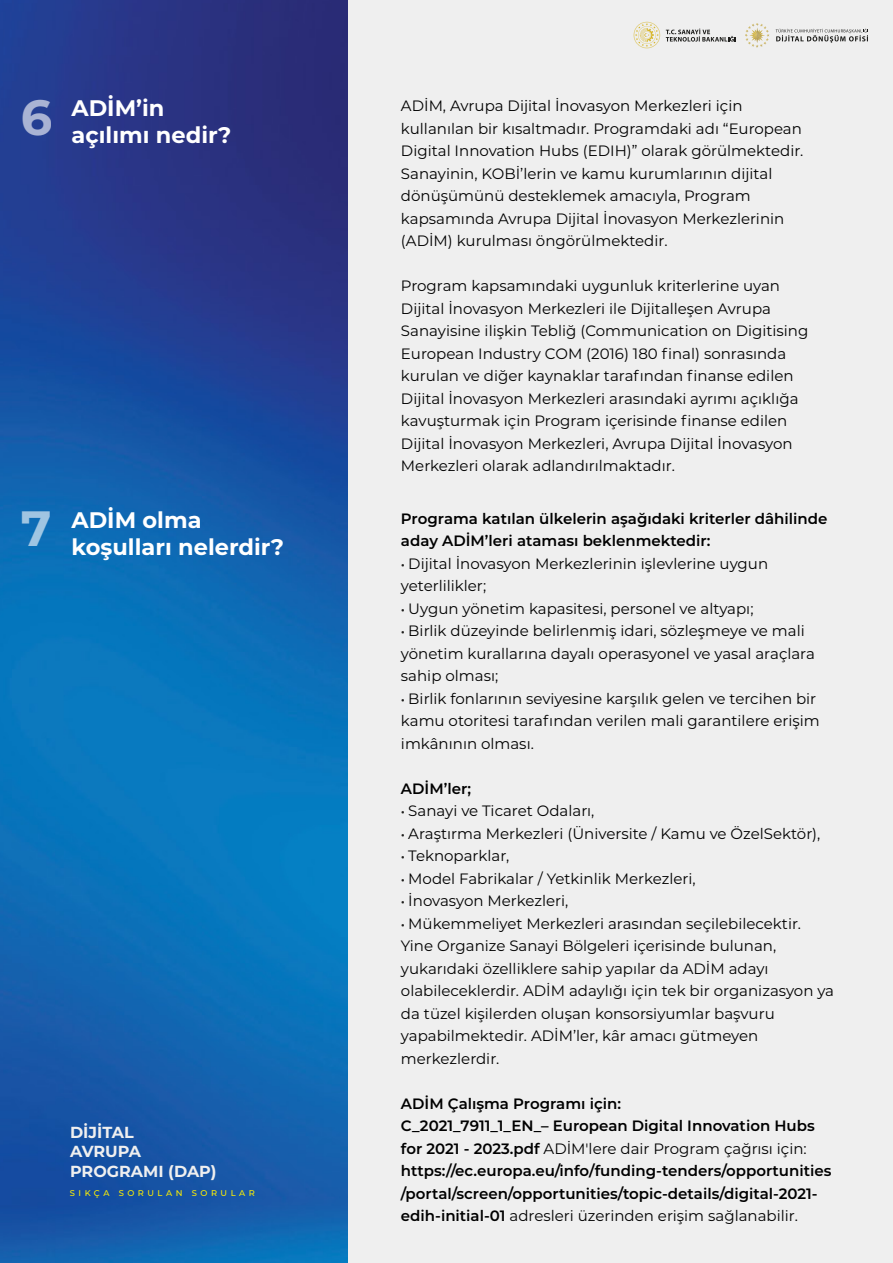
<style>
.page{position:relative;width:893px;height:1263px;background:#fff}
.page>*{position:absolute;margin:0;border:0;box-sizing:border-box;transform-origin:0 0}
.t1{font:700 22.5px/27px "Montserrat";color:#fff}
.t2{font:700 16.05px/19.2px "Montserrat";color:#efefef}
.t3{font:15px/22.5px "Montserrat";color:#000}
.t4{font:600 15px/22.5px "Montserrat";color:#000}
.t5{font:500 8.4px "Montserrat";letter-spacing:.42em;color:#fff000}
.s1{font-weight:500;font-size:13.5px;color:#1d1d1b}
.s2{font-weight:400}
</style>
<div class="page">
<img style="left:0;top:0;width:349px;height:1263px">
<div style="left:349px;top:0;width:544px;height:1263px;background:#efefef"></div>
<svg style="left:745px;top:23px;width:24px;height:25px"></svg>
<svg style="left:776px;top:29px;width:92px;height:14px"></svg>
<svg style="left:666px;top:29px;width:70px;height:13px"></svg>
<svg style="left:634px;top:22px;width:26px;height:27px"></svg>
<h1 class="t1" style="left:20px;top:93px;width:212px;text-indent:51px">ADİM’in<br><sup>6</sup> açılımı nedir?</h1>
<h1 class="t1" style="left:20px;top:506px;width:265px;text-indent:51px">ADİM olma<br><sup>7</sup> koşulları nelerdir?</h1>
<p class="t2" style="left:70px;top:1122px;width:148px">DİJİTAL<br>AVRUPA<br>PROGRAMI (DAP)</p>
<p class="t5" style="left:70px;top:1187px;width:186px">SIKÇA SORULAN SORULAR</p>
<p class="t3" style="left:401px;top:94px;width:404px">ADİM, Avrupa Dijital İnovasyon Merkezleri için kullanılan bir kısaltmadır. Programdaki adı “European Digital Innovation Hubs (EDIH)” olarak görülmektedir.<br>Sanayinin, KOBİ’lerin ve kamu kurumlarının dijital dönüşümünü desteklemek amacıyla, Program kapsamında Avrupa Dijital İnovasyon Merkezlerinin (ADİM) kurulması öngörülmektedir.</p>
<p class="t3" style="left:401px;top:274px;width:409px">Program kapsamındaki uygunluk kriterlerine uyan Dijital İnovasyon Merkezleri ile Dijitalleşen Avrupa Sanayisine ilişkin Tebliğ (Communication on Digitising European Industry COM (2016) 180 final) sonrasında kurulan ve diğer kaynaklar tarafından finanse edilen Dijital İnovasyon Merkezleri arasındaki ayrımı açıklığa kavuşturmak için Program içerisinde finanse edilen Dijital İnovasyon Merkezleri, Avrupa Dijital İnovasyon Merkezleri olarak adlandırılmaktadır.</p>
<p class="t4" style="left:401px;top:506px;width:428px">Programa katılan ülkelerin aşağıdaki kriterler dâhilinde aday ADİM’leri ataması beklenmektedir:</p>
<p class="t3" style="left:401px;top:551px;width:369px"><span class="s1">•</span> Dijital İnovasyon Merkezlerinin işlevlerine uygun yeterlilikler;</p>
<p class="t3" style="left:401px;top:596px;width:354px"><span class="s1">•</span> Uygun yönetim kapasitesi, personel ve altyapı;</p>
<p class="t3" style="left:401px;top:619px;width:416px"><span class="s1">•</span> Birlik düzeyinde belirlenmiş idari, sözleşmeye ve mali yönetim kurallarına dayalı operasyonel ve yasal araçlara sahip olması;</p>
<p class="t3" style="left:401px;top:686px;width:420px"><span class="s1">•</span> Birlik fonlarının seviyesine karşılık gelen ve tercihen bir kamu otoritesi tarafından verilen mali garantilere erişim imkânının olması.</p>
<p class="t4" style="left:401px;top:776px;width:72px">ADİM’ler;</p>
<p class="t3" style="left:401px;top:799px;width:195px"><span class="s1">•</span> Sanayi ve Ticaret Odaları,</p>
<p class="t3" style="left:401px;top:821px;width:421px"><span class="s1">•</span> Araştırma Merkezleri (Üniversite / Kamu ve ÖzelSektör),</p>
<p class="t3" style="left:401px;top:844px;width:110px"><span class="s1">•</span> Teknoparklar,</p>
<p class="t3" style="left:401px;top:866px;width:296px"><span class="s1">•</span> Model Fabrikalar / Yetkinlik Merkezleri,</p>
<p class="t3" style="left:401px;top:889px;width:169px"><span class="s1">•</span> İnovasyon Merkezleri,</p>
<p class="t3" style="left:401px;top:911px;width:435px"><span class="s1">•</span> Mükemmeliyet Merkezleri arasından seçilebilecektir.<br>Yine Organize Sanayi Bölgeleri içerisinde bulunan, yukarıdaki özelliklere sahip yapılar da ADİM adayı olabileceklerdir. ADİM adaylığı için tek bir organizasyon ya da tüzel kişilerden oluşan konsorsiyumlar başvuru yapabilmektedir. ADİM’ler, kâr amacı gütmeyen merkezlerdir.</p>
<p class="t4" style="left:401px;top:1091px;width:432px">ADİM Çalışma Programı için:<br>C_2021_7911_1_EN_– European Digital Innovation Hubs for 2021 - 2023.pdf <span class="s2">ADİM'lere dair Program çağrısı için: </span>https://ec.europa.eu/info/funding-tenders/opportunities /portal/screen/opportunities/topic-details/digital-2021- edih-initial-01 <span class="s2">adresleri üzerinden erişim sağlanabilir.</span></p>
</div>
